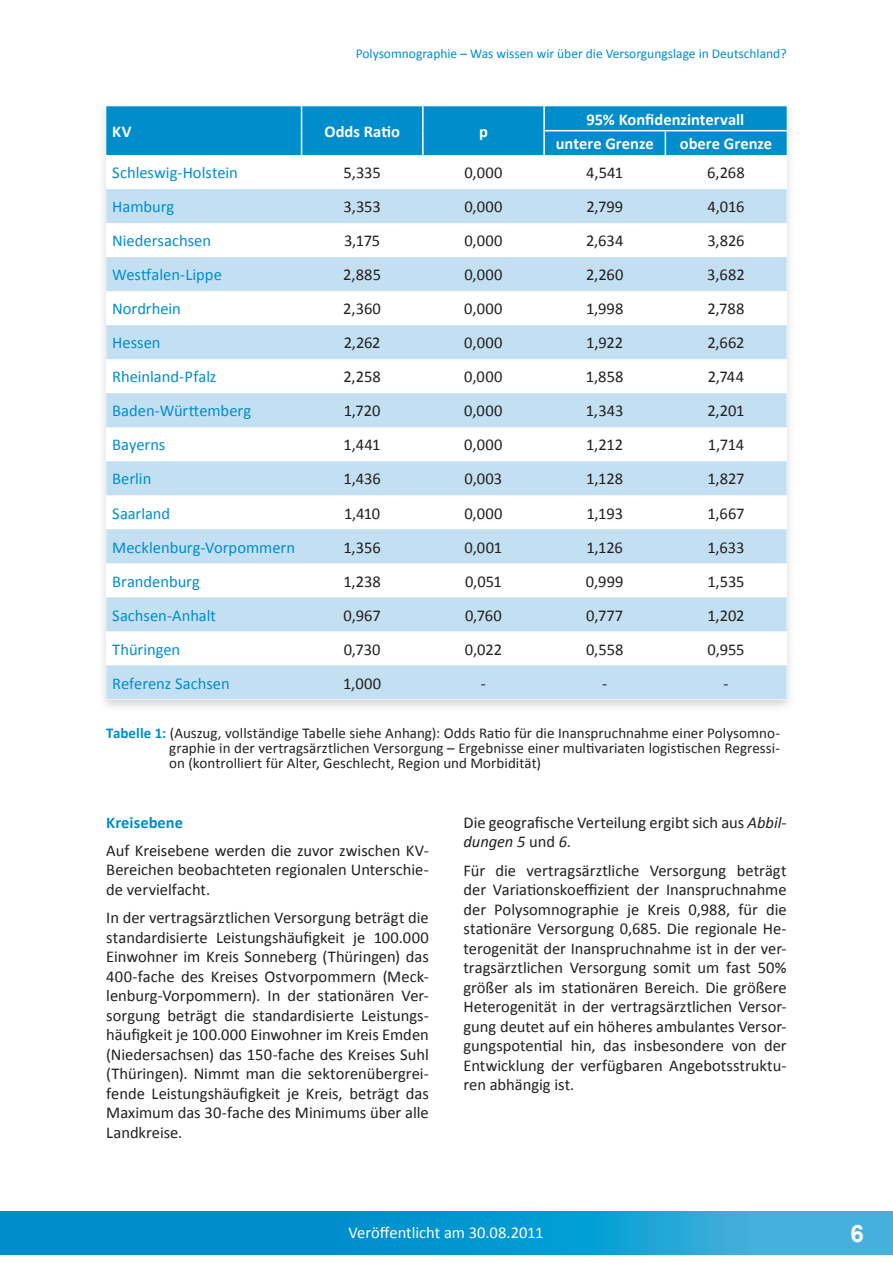
<style>
.page{position:relative;width:893px;height:1263px;background:#fff}
.page>*{position:absolute;margin:0;border:0;box-sizing:border-box;transform-origin:0 0}
.t1{font:700 24px "Arial";color:#fff}
.t2{font:16.5px/19.5px "Calibri";color:#231f20;text-align:justify}
.t3{font:16.5px "Calibri";color:#008dcb}
.t4{font:700 16.5px/24.3px "Calibri";color:#fff}
.t5{font:16.5px "Calibri";letter-spacing:-.005em;color:#fff}
.t6{font:700 16.5px "Calibri";color:#008dcb}
.t7{font:15px/15px "Calibri";letter-spacing:.005em;color:#231f20;text-align:justify}
.t8{font:13.5px "Calibri";color:#008dcb}
.s1{font-weight:700;color:#008dcb}
.s2{font-style:italic}
</style>
<div class="page">
<svg style="left:0;top:1212px;width:893px;height:42px;background:#119ad1"></svg>
<div style="left:97px;top:101px;width:699px;height:612px;background:#231f20;opacity:.2"></div>
<div style="left:106px;top:106px;width:681px;height:593px;background:#fff"></div>
<svg style="left:106px;top:189px;width:681px;height:510px;fill:#c3e0f2"></svg>
<div style="left:106px;top:106px;width:681px;height:49px;background:#008dcb"></div>
<p class="t8" style="left:356px;top:45px;width:432px">Polysomnographie – Was wissen wir über die Versorgungslage in Deutschland?</p>
<p class="t4" style="left:112px;top:119px;width:21px">KV</p>
<p class="t4" style="left:324px;top:119px;width:77px">Odds Ratio</p>
<p class="t4" style="left:479px;top:119px;width:10px">p</p>
<p class="t4" style="left:556px;top:107px;width:190px;text-indent:31px">95% Konfidenzintervall untere Grenze</p>
<p class="t4" style="left:680px;top:131px;width:94px">obere Grenze</p>
<p class="t3" style="left:112px;top:162px;width:127px">Schleswig-Holstein</p>
<p class="t2" style="left:344px;top:163px;width:39px">5,335</p>
<p class="t2" style="left:464px;top:163px;width:40px">0,000</p>
<p class="t2" style="left:586px;top:163px;width:39px">4,541</p>
<p class="t2" style="left:707px;top:163px;width:39px">6,268</p>
<p class="t3" style="left:112px;top:196px;width:64px">Hamburg</p>
<p class="t2" style="left:344px;top:197px;width:39px">3,353</p>
<p class="t2" style="left:464px;top:197px;width:40px">0,000</p>
<p class="t2" style="left:586px;top:197px;width:38px">2,799</p>
<p class="t2" style="left:708px;top:197px;width:38px">4,016</p>
<p class="t3" style="left:112px;top:230px;width:100px">Niedersachsen</p>
<p class="t2" style="left:344px;top:231px;width:38px">3,175</p>
<p class="t2" style="left:464px;top:231px;width:40px">0,000</p>
<p class="t2" style="left:586px;top:231px;width:39px">2,634</p>
<p class="t2" style="left:707px;top:231px;width:39px">3,826</p>
<p class="t3" style="left:112px;top:264px;width:111px">Westfalen-Lippe</p>
<p class="t2" style="left:343px;top:265px;width:39px">2,885</p>
<p class="t2" style="left:464px;top:265px;width:40px">0,000</p>
<p class="t2" style="left:586px;top:265px;width:39px">2,260</p>
<p class="t2" style="left:707px;top:265px;width:39px">3,682</p>
<p class="t3" style="left:112px;top:298px;width:70px">Nordrhein</p>
<p class="t2" style="left:343px;top:299px;width:39px">2,360</p>
<p class="t2" style="left:464px;top:299px;width:40px">0,000</p>
<p class="t2" style="left:586px;top:299px;width:39px">1,998</p>
<p class="t2" style="left:708px;top:299px;width:38px">2,788</p>
<p class="t3" style="left:112px;top:332px;width:50px">Hessen</p>
<p class="t2" style="left:344px;top:333px;width:38px">2,262</p>
<p class="t2" style="left:464px;top:333px;width:40px">0,000</p>
<p class="t2" style="left:586px;top:333px;width:38px">1,922</p>
<p class="t2" style="left:707px;top:333px;width:39px">2,662</p>
<p class="t3" style="left:112px;top:366px;width:106px">Rheinland-Pfalz</p>
<p class="t2" style="left:343px;top:367px;width:39px">2,258</p>
<p class="t2" style="left:464px;top:367px;width:40px">0,000</p>
<p class="t2" style="left:586px;top:367px;width:39px">1,858</p>
<p class="t2" style="left:708px;top:367px;width:38px">2,744</p>
<p class="t3" style="left:112px;top:400px;width:140px">Baden-Württemberg</p>
<p class="t2" style="left:344px;top:401px;width:38px">1,720</p>
<p class="t2" style="left:464px;top:401px;width:40px">0,000</p>
<p class="t2" style="left:586px;top:401px;width:39px">1,343</p>
<p class="t2" style="left:707px;top:401px;width:39px">2,201</p>
<p class="t3" style="left:112px;top:435px;width:55px">Bayerns</p>
<p class="t2" style="left:344px;top:435px;width:38px">1,441</p>
<p class="t2" style="left:464px;top:435px;width:40px">0,000</p>
<p class="t2" style="left:586px;top:435px;width:39px">1,212</p>
<p class="t2" style="left:708px;top:435px;width:38px">1,714</p>
<p class="t3" style="left:112px;top:469px;width:41px">Berlin</p>
<p class="t2" style="left:344px;top:469px;width:39px">1,436</p>
<p class="t2" style="left:465px;top:469px;width:39px">0,003</p>
<p class="t2" style="left:586px;top:469px;width:38px">1,128</p>
<p class="t2" style="left:707px;top:469px;width:39px">1,827</p>
<p class="t3" style="left:112px;top:503px;width:60px">Saarland</p>
<p class="t2" style="left:344px;top:503px;width:38px">1,410</p>
<p class="t2" style="left:464px;top:503px;width:40px">0,000</p>
<p class="t2" style="left:586px;top:503px;width:38px">1,193</p>
<p class="t2" style="left:707px;top:503px;width:39px">1,667</p>
<p class="t3" style="left:112px;top:537px;width:184px">Mecklenburg-Vorpommern</p>
<p class="t2" style="left:343px;top:537px;width:39px">1,356</p>
<p class="t2" style="left:465px;top:537px;width:39px">0,001</p>
<p class="t2" style="left:586px;top:537px;width:38px">1,126</p>
<p class="t2" style="left:707px;top:537px;width:39px">1,633</p>
<p class="t3" style="left:112px;top:571px;width:89px">Brandenburg</p>
<p class="t2" style="left:343px;top:571px;width:39px">1,238</p>
<p class="t2" style="left:465px;top:571px;width:38px">0,051</p>
<p class="t2" style="left:586px;top:571px;width:39px">0,999</p>
<p class="t2" style="left:707px;top:571px;width:39px">1,535</p>
<p class="t3" style="left:112px;top:605px;width:105px">Sachsen-Anhalt</p>
<p class="t2" style="left:343px;top:605px;width:39px">0,967</p>
<p class="t2" style="left:465px;top:605px;width:38px">0,760</p>
<p class="t2" style="left:586px;top:605px;width:39px">0,777</p>
<p class="t2" style="left:707px;top:605px;width:39px">1,202</p>
<p class="t3" style="left:112px;top:639px;width:69px">Thüringen</p>
<p class="t2" style="left:344px;top:639px;width:38px">0,730</p>
<p class="t2" style="left:465px;top:639px;width:39px">0,022</p>
<p class="t2" style="left:586px;top:639px;width:39px">0,558</p>
<p class="t2" style="left:707px;top:639px;width:39px">0,955</p>
<p class="t3" style="left:112px;top:673px;width:119px">Referenz Sachsen</p>
<p class="t2" style="left:343px;top:673px;width:40px">1,000</p>
<p class="t2" style="left:481px;top:673px;width:7px">-</p>
<p class="t2" style="left:602px;top:673px;width:7px">-</p>
<p class="t2" style="left:723px;top:673px;width:7px">-</p>
<p class="t7" style="left:169px;top:725px;width:612px;text-indent:-63px"><span class="s1">Tabelle 1:</span> (Auszug, vollständige Tabelle siehe Anhang): Odds Ratio für die Inanspruchnahme einer Polysomno&shy;graphie in der vertragsärztlichen Versorgung – Ergebnisse einer multivariaten logistischen Regressi&shy;on (kontrolliert für Alter, Geschlecht, Region und Morbidität)</p>
<p class="t6" style="left:106px;top:812px;width:78px">Kreisebene</p>
<p class="t2" style="left:106px;top:841px;width:324px">Auf Kreisebene werden die zuvor zwischen KV-Bereichen beobachteten regionalen Unterschie&shy;de vervielfacht.</p>
<p class="t2" style="left:106px;top:908px;width:324px">In der vertragsärztlichen Versorgung beträgt die standardisierte Leistungshäufigkeit je 100.000<br>Einwohner im Kreis Sonneberg (Thüringen) das 400-fache des Kreises Ostvorpommern (Meck&shy;lenburg-Vorpommern). In der stationären Ver&shy;sorgung beträgt die standardisierte Leistungs&shy;häufigkeit je 100.000 Einwohner im Kreis Emden (Niedersachsen) das 150-fache des Kreises Suhl (Thüringen). Nimmt man die sektorenübergrei&shy;fende Leistungshäufigkeit je Kreis, beträgt das Maximum das 30-fache des Minimums über alle Landkreise.</p>
<p class="t2" style="left:463px;top:813px;width:325px">Die geografische Verteilung ergibt sich aus <span class="s2">Abbil&shy;dungen 5</span> und <span class="s2">6</span>.</p>
<p class="t2" style="left:463px;top:861px;width:325px">Für die vertragsärztliche Versorgung beträgt der Variationskoeffizient der Inanspruchnahme der Polysomnographie je Kreis 0,988, für die stationäre Versorgung 0,685. Die regionale He&shy;terogenität der Inanspruchnahme ist in der ver&shy;tragsärztlichen Versorgung somit um fast 50% größer als im stationären Bereich. Die größere Heterogenität in der vertragsärztlichen Versor&shy;gung deutet auf ein höheres ambulantes Versor&shy;gungspotential hin, das insbesondere von der Entwicklung der verfügbaren Angebotsstruktu&shy;ren abhängig ist.</p>
<p class="t5" style="left:348px;top:1222px;width:197px">Veröffentlicht am 30.08.2011</p>
<h1 class="t1" style="left:850px;top:1217px;width:15px">6</h1>
</div>
